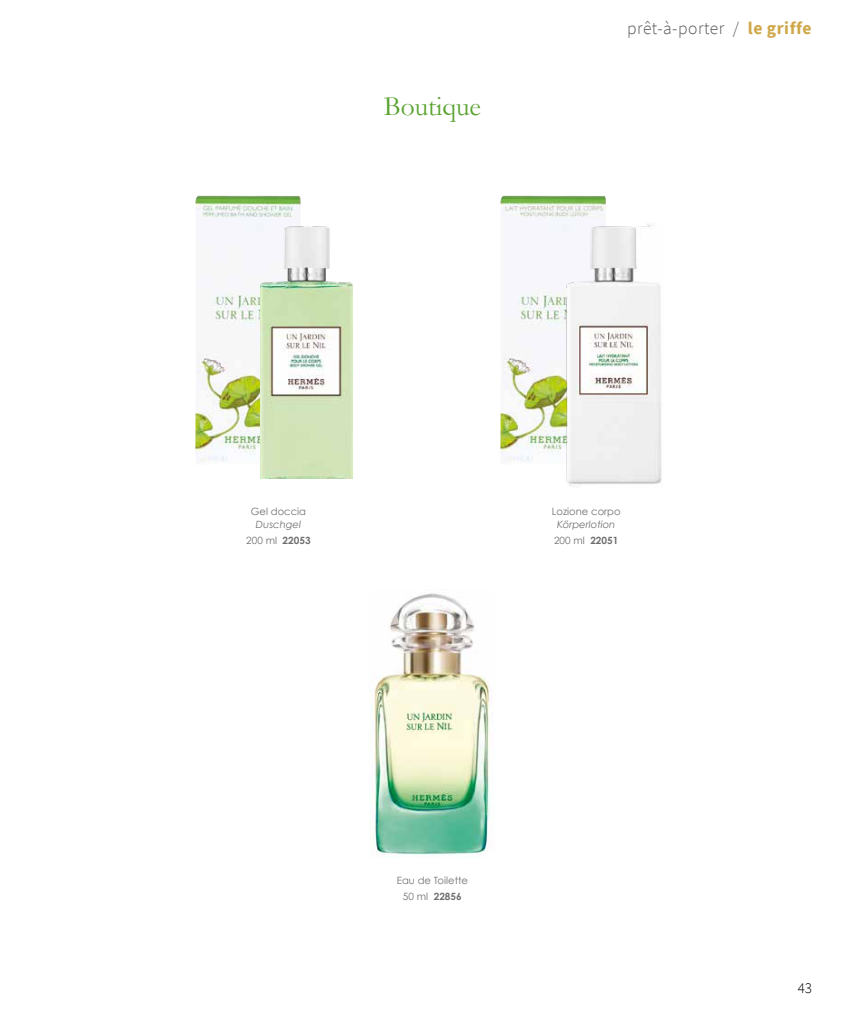
<style>
.page{position:relative;width:847px;height:1028px;background:#fff}
.page>*{position:absolute;margin:0;border:0;box-sizing:border-box;transform-origin:0 0}
.t1{font:27.5px "Garamond";color:#5aa331}
.t2{font:300 17.5px "Source Sans Pro";letter-spacing:.03em;color:#575756}
.t3{font:300 15px "Source Sans Pro";color:#000}
.t4{font:italic 10px/16px "Century Gothic";color:#706f6f;text-align:center}
.t5{font:10px/16px "Century Gothic";color:#707173;text-align:center}
.t6{font:10px "Century Gothic";color:#706f6f}
.s1{font-weight:700;color:#cfa748}
.s2{font-style:normal}
.s3{font-weight:700;font-style:normal}
.s4{font-weight:700}
</style>
<div class="page">
<img style="left:195px;top:195px;width:106px;height:267px">
<img style="left:500px;top:195px;width:106px;height:267px">
<img style="left:260px;top:222px;width:93px;height:256px">
<img style="left:561px;top:222px;width:101px;height:266px">
<img style="left:371px;top:593px;width:119px;height:265px">
<h1 class="t1" style="left:384px;top:90px;width:99px">Boutique</h1>
<h2 class="t2" style="left:627px;top:18px;width:186px">prêt-à-porter / <span class="s1">le griffe</span></h2>
<p class="t6" style="left:251px;top:505px;width:57px">Gel doccia</p>
<p class="t4" style="left:246px;top:516px;width:66px">Duschgel<br><span class="s2">200 ml</span> <span class="s3">22053</span></p>
<p class="t5" style="left:552px;top:503px;width:70px">Lozione corpo</p>
<p class="t4" style="left:554px;top:516px;width:66px;text-align:left">Körperlotion<br><span class="s2">200 ml</span> <span class="s3">22051</span></p>
<p class="t5" style="left:397px;top:872px;width:73px">Eau de Toilette<br>50 ml <span class="s4">22856</span></p>
<h3 class="t3" style="left:798px;top:979px;width:16px">43</h3>
</div>
